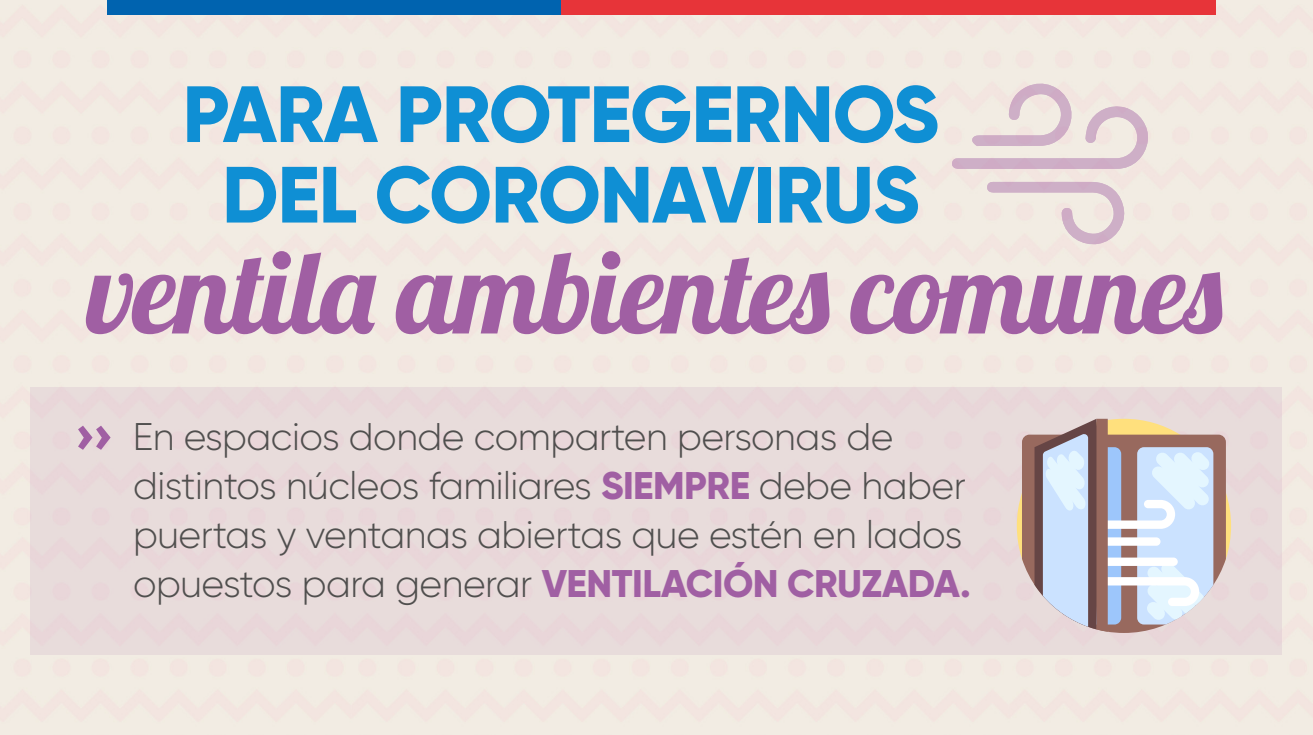
<style>
.page{position:relative;width:1313px;height:735px;background:#fff}
.page>*{position:absolute;margin:0;border:0;box-sizing:border-box;transform-origin:0 0}
.t1{font:115.59px "Lobster 1.4";letter-spacing:-.015em;color:#a05fa3}
.t2{font:800 79.54px/80.5px "Gilroy";letter-spacing:-.015em;color:#0f8fd4;text-align:center}
.t3{font:300 38.5px/49px "Gilroy";letter-spacing:-.015em;color:#504f4e}
.s1{font-weight:800;color:#a05fa3}
</style>
<div class="page">
<div style="left:0;top:0;width:1312px;height:735px;background:#f2ece3"></div>
<div style="left:108px;top:0;width:453px;height:14px;background:#0063af"></div>
<div style="left:561px;top:0;width:654px;height:14px;background:#e73439"></div>
<div style="left:31px;top:387px;width:1251px;height:267px;background:#e8dcdb"></div>
<svg style="left:78px;top:426px;width:33px;height:24px"></svg>
<svg style="left:1016px;top:434px;width:215px;height:127px"></svg>
<svg style="left:1022px;top:435px;width:203px;height:198px;fill:#98695e"></svg>
<svg style="left:1034px;top:419px;width:179px;height:213px;background:#c2c1cb"></svg>
<svg style="left:952px;top:84px;width:196px;height:160px;background:#e9dbdb"></svg>
<h2 class="t2" style="left:182px;top:74px;width:758px">PARA PROTEGERNOS<br>DEL CORONAVIRUS</h2>
<h1 class="t1" style="left:87px;top:218px;width:1137px">ventila ambientes comunes</h1>
<p class="t3" style="left:133px;top:411px;width:839px">En espacios donde comparten personas de distintos núcleos familiares <span class="s1">SIEMPRE</span> debe haber puertas y ventanas abiertas que estén en lados opuestos para generar <span class="s1">VENTILACIÓN CRUZADA.</span></p>
</div>
